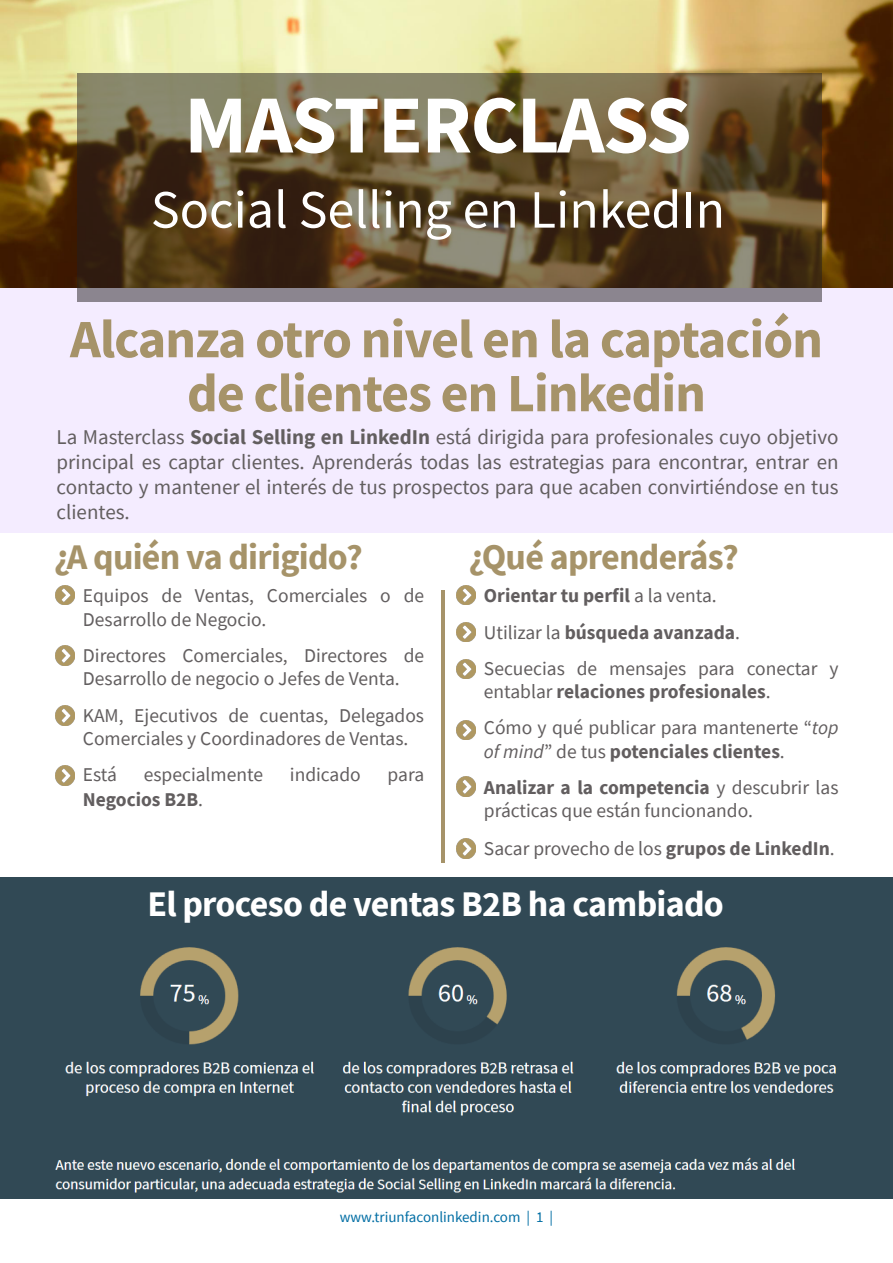
<style>
.page{position:relative;width:893px;height:1263px;background:#fff}
.page>*{position:absolute;margin:0;border:0;box-sizing:border-box;transform-origin:0 0}
.Subtítulos{font:700 82.5px "Source Sans Pro";letter-spacing:-.02em;color:#fff}
.Títulos{font:700 54px/54px "Source Sans Pro";letter-spacing:-.02em;color:#a69369;text-align:center}
.Subtítulos-2{font:54px "Source Sans Pro";color:#fff}
.Títulos-2{font:700 36px "Source Sans Pro";letter-spacing:-.02em;color:#a69369}
.Títulos-3{font:700 36px "Source Sans Pro";letter-spacing:-.02em;color:#fff}
.Texto_corrido{font:21px/25.2px "Source Sans Pro";color:#625e5f;text-align:justify}
.Texto_corrido-2{font:19.5px/23.4px "Source Sans Pro";color:#625e5f}
.Texto_corrido-3{font:700 19.5px "Source Sans Pro";color:#625e5f}
.t1{font:15px "Source Sans Pro";color:#026ea4}
.s1{font-weight:700}
.s2{font-weight:400}
.s3{font-style:italic}
</style>
<div class="page">
<div style="left:0;top:877px;width:893px;height:321px;background:#314955"></div>
<div style="left:0;top:287px;width:893px;height:245px;background:#f4ecff"></div>
<img style="left:0;top:0;width:893px;height:287px">
<svg style="left:77px;top:74px;width:744px;height:228px;background:#635136"></svg>
<img style="left:55px;top:586px;width:20px;height:19px">
<img style="left:456px;top:586px;width:20px;height:19px">
<img style="left:55px;top:646px;width:20px;height:19px">
<img style="left:456px;top:622px;width:20px;height:20px">
<img style="left:55px;top:706px;width:20px;height:19px">
<img style="left:456px;top:659px;width:20px;height:19px">
<img style="left:55px;top:766px;width:20px;height:19px">
<img style="left:456px;top:720px;width:20px;height:19px">
<img style="left:456px;top:777px;width:20px;height:19px">
<img style="left:456px;top:839px;width:20px;height:19px">
<hr style="left:442px;top:590px;width:3px;height:273px;background:#a69369">
<img style="left:55px;top:947px;width:781px;height:246px">
<p class="Subtítulos" style="left:184px;top:69px;width:509px">MASTERCLASS</p>
<p class="Subtítulos-2" style="left:151px;top:175px;width:576px">Social Selling en LinkedIn</p>
<p class="Títulos" style="left:70px;top:311px;width:754px">Alcanza otro nivel en la captación de clientes en Linkedin</p>
<p class="Texto_corrido" style="left:57px;top:424px;width:783px">La Masterclass <span class="s1">Social Selling en LinkedIn</span> está dirigida para profesionales cuyo objetivo principal es captar clientes. Aprenderás todas las estrategias para encontrar, entrar en contacto y mantener el interés de tus prospectos para que acaben convirtiéndose en tus clientes.</p>
<p class="Títulos-2" style="left:54px;top:533px;width:310px">¿A quién va dirigido?</p>
<p class="Títulos-2" style="left:469px;top:533px;width:271px">¿Qué aprenderás?</p>
<p class="Texto_corrido-2" style="left:83px;top:584px;width:343px">Equipos de Ventas, Comerciales o de<br>Desarrollo de Negocio.</p>
<p class="Texto_corrido-2" style="left:83px;top:644px;width:343px">Directores Comerciales, Directores de<br>Desarrollo de negocio o Jefes de Venta.</p>
<p class="Texto_corrido-2" style="left:83px;top:703px;width:343px">KAM, Ejecutivos de cuentas, Delegados<br>Comerciales y Coordinadores de Ventas.</p>
<p class="Texto_corrido-2" style="left:83px;top:763px;width:36px">Está</p>
<p class="Texto_corrido-2" style="left:144px;top:763px;width:121px">especialmente</p>
<p class="Texto_corrido-2" style="left:290px;top:763px;width:72px">indicado</p>
<p class="Texto_corrido-2" style="left:388px;top:763px;width:38px">para</p>
<p class="Texto_corrido-3" style="left:83px;top:787px;width:122px">Negocios B2B<span class="s2">.</span></p>
<p class="Texto_corrido-3" style="left:484px;top:583px;width:234px">Orientar tu perfil <span class="s2">a la venta.</span></p>
<p class="Texto_corrido-3" style="left:484px;top:619px;width:258px"><span class="s2">Utilizar la</span> búsqueda avanzada<span class="s2">.</span></p>
<p class="Texto_corrido-2" style="left:484px;top:656px;width:356px">Secuecias de mensajes para conectar y entablar <span class="s1">relaciones profesionales</span>.</p>
<p class="Texto_corrido-2" style="left:484px;top:716px;width:356px">Cómo y qué publicar para mantenerte “<span class="s3">top of mind</span>” de tus <span class="s1">potenciales clientes</span>.</p>
<p class="Texto_corrido-2" style="left:484px;top:776px;width:356px"><span class="s1">Analizar a la competencia</span> y descubrir las prácticas que están funcionando.</p>
<p class="Texto_corrido-2" style="left:484px;top:837px;width:352px">Sacar provecho de los <span class="s1">grupos de LinkedIn</span>.</p>
<p class="Títulos-3" style="left:147px;top:879px;width:578px">El proceso de ventas B2B ha cambiado</p>
<p class="t1" style="left:340px;top:1207px;width:215px">www.triunfaconlinkedin.com | 1 |</p>
</div>
